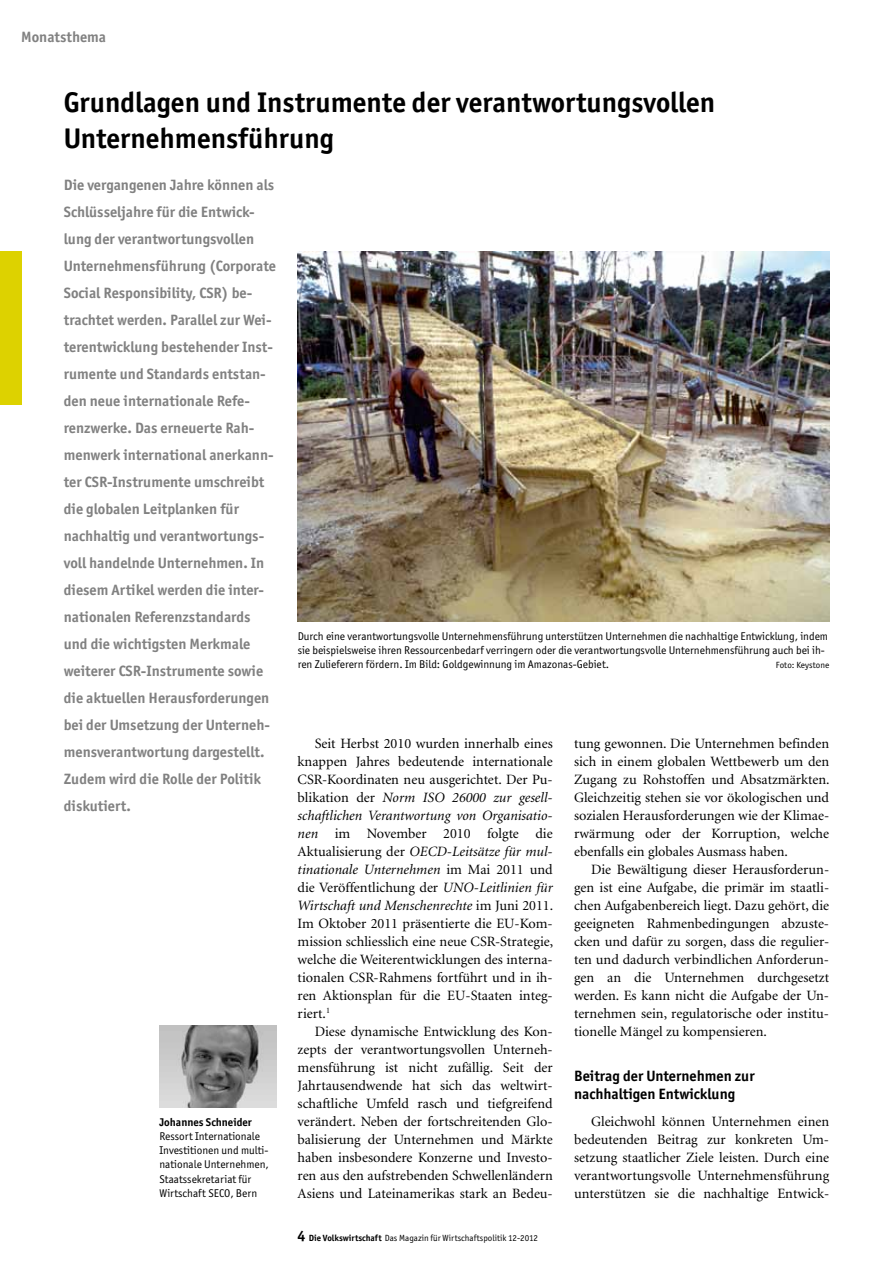
<style>
.page{position:relative;width:893px;height:1263px;background:#fff}
.page>*{position:absolute;margin:0;border:0;box-sizing:border-box;transform-origin:0 0}
.t1{font:700 28.5px/36px "Officina San ITC";color:#000}
.t2{font:700 15px/27px "Officina San ITC";color:#818181}
.t3{font:700 15px/18px "Officina San ITC";color:#000}
.t4{font:14.25px/18px "Minion";color:#000;text-align:justify}
.t5{font:11.25px/14.2px "Officina San ITC";color:#000}
.t6{font:700 11.25px "Officina San ITC";color:#000}
.t7{font:9px "Officina San ITC";color:#000}
.s1{font-style:italic}
.s2{font-weight:700;font-size:15px}
.s3{font-weight:700}
</style>
<div class="page">
<div style="left:0;top:252px;width:21px;height:153px;background:#ddd200"></div>
<img style="left:159px;top:1026px;width:117px;height:82px">
<img style="left:298px;top:251px;width:531px;height:370px">
<p class="t2" style="left:21px;top:23px;width:86px">Monatsthema</p>
<h1 class="t1" style="left:64px;top:84px;width:653px">Grundlagen und Instrumente der verantwortungsvollen<br>Unternehmensführung</h1>
<p class="t2" style="left:64px;top:172px;width:214px">Die vergangenen Jahre können als<br>Schlüsseljahre für die Entwick&shy;lung der verantwortungsvollen<br>Unternehmensführung (Corporate<br>Social Responsibility, CSR) be&shy;trachtet werden. Parallel zur Wei&shy;terentwicklung bestehender Inst&shy;rumente und Standards entstan&shy;den neue internationale Refe&shy;renzwerke. Das erneuerte Rah&shy;menwerk international anerkann&shy;ter CSR-Instrumente umschreibt die globalen Leitplanken für nachhaltig und verantwortungs&shy;voll handelnde Unternehmen. In diesem Artikel werden die inter&shy;nationalen Referenzstandards und die wichtigsten Merkmale weiterer CSR-Instrumente sowie die aktuellen Herausforderungen bei der Umsetzung der Unterneh&shy;mensverantwortung dargestellt.<br>Zudem wird die Rolle der Politik diskutiert.</p>
<p class="t5" style="left:298px;top:629px;width:532px">Durch eine verantwortungsvolle Unternehmensführung unterstützen Unternehmen die nachhaltige Entwicklung, indem sie beispielsweise ihren Ressourcenbedarf verringern oder die verantwortungsvolle Unternehmensführung auch bei ih&shy;ren Zulieferern fördern. Im Bild: Goldgewinnung im Amazonas-Gebiet.</p>
<p class="t7" style="left:776px;top:660px;width:55px">Foto: Keystone</p>
<p class="t4" style="left:574px;top:734px;width:257px">tung gewonnen. Die Unternehmen befinden sich in einem globalen Wettbewerb um den Zugang zu Rohstoffen und Absatzmärkten.<br>Gleichzeitig stehen sie vor ökologischen und sozialen Herausforderungen wie der Klimae&shy;rwärmung oder der Korruption, welche ebenfalls ein globales Ausmass haben.</p>
<p class="t4" style="left:574px;top:860px;width:257px;text-indent:17px">Die Bewältigung dieser Herausforderun&shy;gen ist eine Aufgabe, die primär im staatli&shy;chen Aufgabenbereich liegt. Dazu gehört, die geeigneten Rahmenbedingungen abzuste&shy;cken und dafür zu sorgen, dass die regulier&shy;ten und dadurch verbindlichen Anforderun&shy;gen an die Unternehmen durchgesetzt werden. Es kann nicht die Aufgabe der Un&shy;ternehmen sein, regulatorische oder institu&shy;tionelle Mängel zu kompensieren.</p>
<p class="t3" style="left:574px;top:1066px;width:182px">Beitrag der Unternehmen zur nachhaltigen Entwicklung</p>
<p class="t4" style="left:574px;top:1112px;width:257px;text-align:left;text-indent:17px">Gleichwohl können Unternehmen einen bedeutenden Beitrag zur konkreten Um&shy;setzung staatlicher Ziele leisten. Durch eine verantwortungsvolle Unternehmensführung unterstützen sie die nachhaltige Entwick-</p>
<p class="t4" style="left:298px;top:734px;width:257px;text-indent:17px">Seit Herbst 2010 wurden innerhalb eines knappen Jahres bedeutende internationale CSR-Koordinaten neu ausgerichtet. Der Pu&shy;blikation der <span class="s1">Norm ISO 26000 zur gesell&shy;schaftlichen Verantwortung von Organisatio&shy;nen</span> im November 2010 folgte die Aktualisierung der <span class="s1">OECD-Leitsätze für mul&shy;tinationale Unternehmen</span> im Mai 2011 und die Veröffentlichung der <span class="s1">UNO-Leitlinien für Wirtschaft und Menschenrechte</span> im Juni 2011.<br>Im Oktober 2011 präsentierte die EU-Kom&shy;mission schliesslich eine neue CSR-Strategie, welche die Weiterentwicklungen des interna&shy;tionalen CSR-Rahmens fortführt und in ih&shy;ren Aktionsplan für die EU-Staaten integ&shy;riert.<sup>1</sup></p>
<p class="t4" style="left:298px;top:1022px;width:257px;text-indent:17px">Diese dynamische Entwicklung des Kon&shy;zepts der verantwortungsvollen Unterneh&shy;mensführung ist nicht zufällig. Seit der Jahrtausendwende hat sich das weltwirt&shy;schaftliche Umfeld rasch und tiefgreifend verändert. Neben der fortschreitenden Glo&shy;balisierung der Unternehmen und Märkte haben insbesondere Konzerne und Investo&shy;ren aus den aufstrebenden Schwellenländern Asiens und Lateinamerikas stark an Bedeu-</p>
<p class="t6" style="left:159px;top:1115px;width:94px">Johannes Schneider</p>
<p class="t5" style="left:159px;top:1129px;width:111px">Ressort Internationale<br>Investitionen und multi&shy;nationale Unternehmen,<br>Staatssekretariat für<br>Wirtschaft SECO, Bern</p>
<p class="t7" style="left:298px;top:1232px;width:242px"><span class="s2">4</span> <span class="s3">Die Volkswirtschaft</span> Das Magazin für Wirtschaftspolitik 12-2012</p>
</div>
